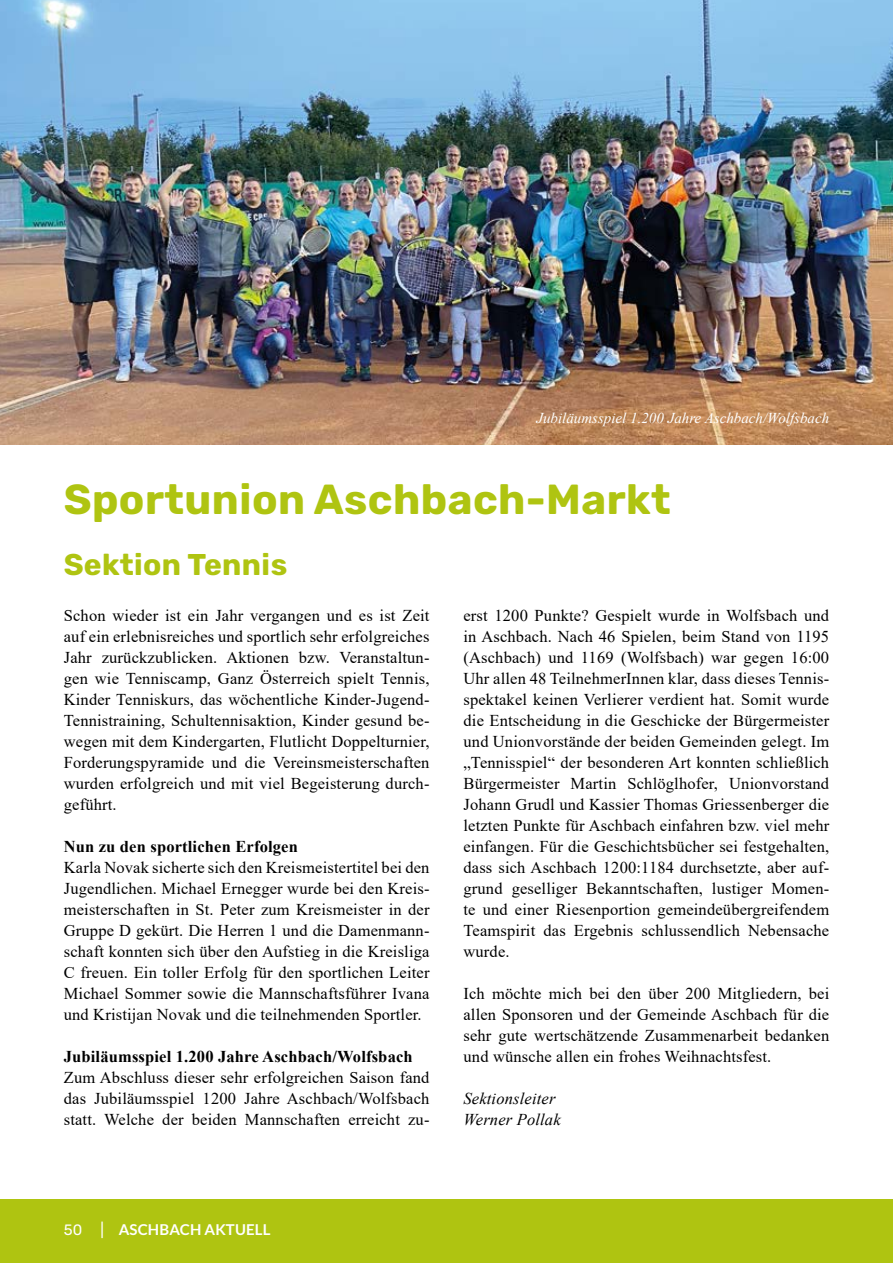
<style>
.page{position:relative;width:893px;height:1263px;background:#fff}
.page>*{position:absolute;margin:0;border:0;box-sizing:border-box;transform-origin:0 0}
.t1{font:700 42px "Rubik";letter-spacing:.01em;color:#afc411}
.t2{font:700 30px "Rubik";letter-spacing:.01em;color:#afc411}
.t3{font:16.5px/21px "Times New Roman";letter-spacing:.01em;color:#000;text-align:justify}
.t4{font:700 16.5px "Times New Roman";letter-spacing:.01em;color:#000}
.t5{font:italic 16.5px/21px "Times New Roman";letter-spacing:.01em;color:#000}
.t6{font:italic 15px "Times New Roman";color:#fff}
.t7{font:700 15px "Lato";letter-spacing:.01em;color:#fff}
.s1{font-family:"Rubik";font-weight:400}
</style>
<div class="page">
<div style="left:0;top:1199px;width:893px;height:64px;background:#afc411"></div>
<img style="left:0;top:0;width:893px;height:444px">
<p class="t6" style="left:536px;top:408px;width:294px">Jubiläumsspiel 1.200 Jahre Aschbach/Wolfsbach</p>
<h1 class="t1" style="left:64px;top:476px;width:608px">Sportunion Aschbach-Markt</h1>
<h2 class="t2" style="left:64px;top:548px;width:225px">Sektion Tennis</h2>
<p class="t3" style="left:64px;top:604px;width:367px">Schon wieder ist ein Jahr vergangen und es ist Zeit auf ein erlebnisreiches und sportlich sehr erfolgreiches Jahr zurückzublicken. Aktionen bzw. Veranstaltun&shy;gen wie Tenniscamp, Ganz Österreich spielt Tennis, Kinder Tenniskurs, das wöchentliche Kinder-Jugend-Tennistraining, Schultennisaktion, Kinder gesund be&shy;wegen mit dem Kindergarten, Flutlicht Doppelturnier, Forderungspyramide und die Vereinsmeisterschaften wurden erfolgreich und mit viel Begeisterung durch&shy;geführt.</p>
<p class="t4" style="left:64px;top:835px;width:236px">Nun zu den sportlichen Erfolgen</p>
<p class="t3" style="left:64px;top:856px;width:367px">Karla Novak sicherte sich den Kreismeistertitel bei den Jugendlichen. Michael Ernegger wurde bei den Kreis&shy;meisterschaften in St. Peter zum Kreismeister in der Gruppe D gekürt. Die Herren 1 und die Damenmann&shy;schaft konnten sich über den Aufstieg in die Kreisliga C freuen. Ein toller Erfolg für den sportlichen Leiter Michael Sommer sowie die Mannschaftsführer Ivana und Kristijan Novak und die teilnehmenden Sportler.</p>
<p class="t4" style="left:64px;top:1045px;width:350px">Jubiläumsspiel 1.200 Jahre Aschbach/Wolfsbach</p>
<p class="t3" style="left:64px;top:1067px;width:367px">Zum Abschluss dieser sehr erfolgreichen Saison fand das Jubiläumsspiel 1200 Jahre Aschbach/Wolfsbach statt. Welche der beiden Mannschaften erreicht zu-</p>
<p class="t3" style="left:463px;top:605px;width:367px">erst 1200 Punkte? Gespielt wurde in Wolfsbach und in Aschbach. Nach 46 Spielen, beim Stand von 1195 (Aschbach) und 1169 (Wolfsbach) war gegen 16:00<br>Uhr allen 48 TeilnehmerInnen klar, dass dieses Tennis&shy;spektakel keinen Verlierer verdient hat. Somit wurde die Entscheidung in die Geschicke der Bürgermeister und Unionvorstände der beiden Gemeinden gelegt. Im „Tennisspiel“ der besonderen Art konnten schließlich Bürgermeister Martin Schlöglhofer, Unionvorstand Johann Grudl und Kassier Thomas Griessenberger die letzten Punkte für Aschbach einfahren bzw. viel mehr einfangen. Für die Geschichtsbücher sei festgehalten, dass sich Aschbach 1200:1184 durchsetzte, aber auf&shy;grund geselliger Bekanntschaften, lustiger Momen&shy;te und einer Riesenportion gemeindeübergreifendem Teamspirit das Ergebnis schlussendlich Nebensache wurde.</p>
<p class="t3" style="left:463px;top:983px;width:367px">Ich möchte mich bei den über 200 Mitgliedern, bei allen Sponsoren und der Gemeinde Aschbach für die sehr gute wertschätzende Zusammenarbeit bedanken und wünsche allen ein frohes Weihnachtsfest.</p>
<p class="t5" style="left:463px;top:1088px;width:99px">Sektionsleiter<br>Werner Pollak</p>
<p class="t7" style="left:64px;top:1221px;width:208px"><span class="s1">50 |</span> ASCHBACH AKTUELL</p>
</div>
